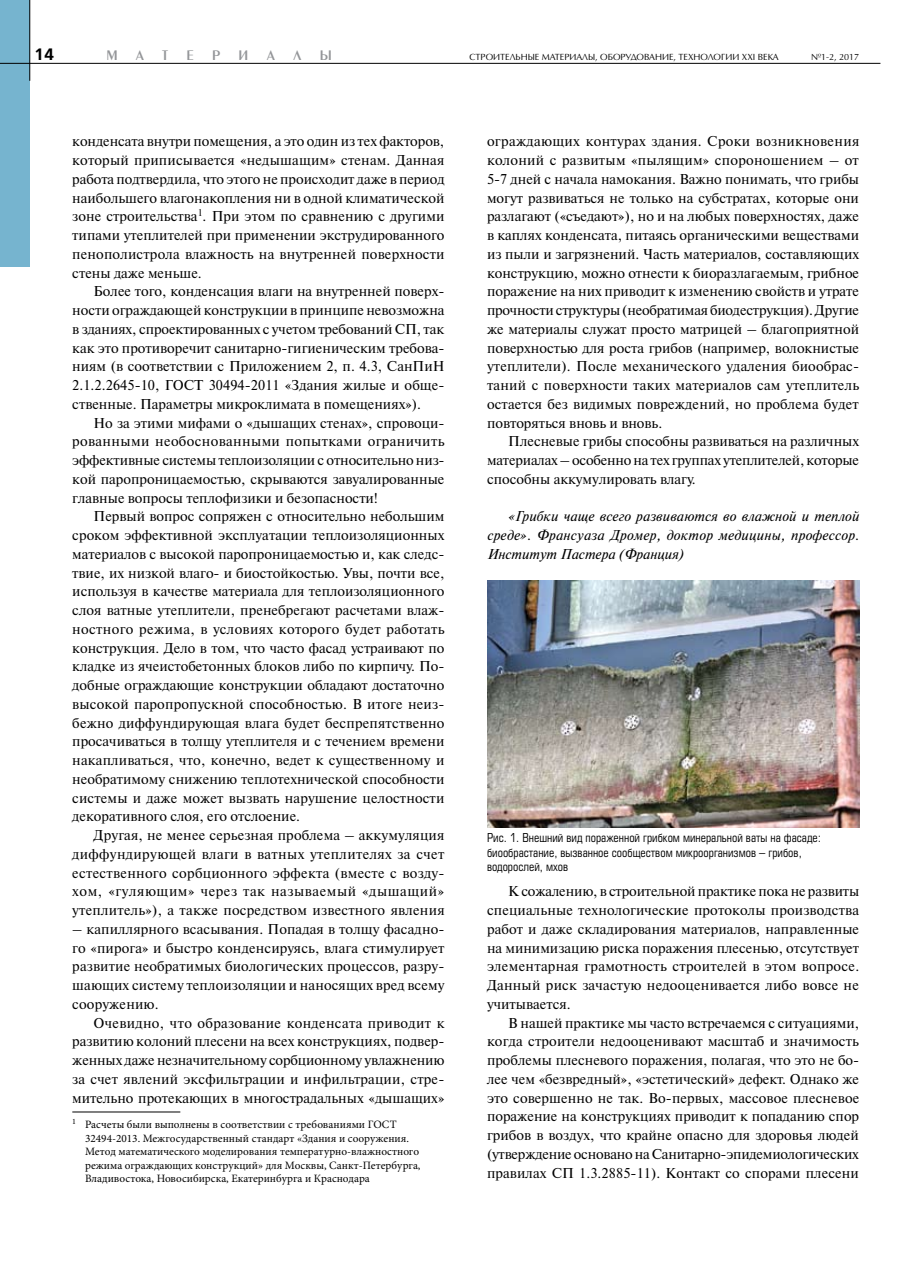
<style>
.page{position:relative;width:923px;height:1263px;background:#fff}
.page>*{position:absolute;margin:0;border:0;box-sizing:border-box;transform-origin:0 0}
.t1{font:700 16.5px "Free Set C";color:#000}
.t2{font:14.55px "Penta Demi";color:#939598}
.t3{font:14.25px/18.8px "Newton C";color:#000;text-align:justify}
.t4{font:italic 14.25px/18.8px "Newton C";letter-spacing:.02em;color:#000;text-align:justify}
.t5{font:12px/14.4px "Europe Cond";color:#000}
.t6{font:11.25px/13.5px "Minion Pro";color:#000}
.t7{font:9px "AG Opus";color:#000}
</style>
<div class="page">
<div style="left:0;top:0;width:30px;height:267px;background:#76b4cf"></div>
<hr style="left:72px;top:1111px;width:108px;height:1px;background:#000">
<img style="left:487px;top:580px;width:372px;height:248px">
<hr style="left:29px;top:0;width:1px;height:81px;background:#000">
<hr style="left:0;top:63px;width:880px;height:1px;background:#000">
<p class="t1" style="left:34px;top:45px;width:20px">14</p>
<p class="t7" style="left:469px;top:51px;width:311px">СТРОИТЕЛЬНЫЕ МАТЕРИАЛЫ, ОБОРУДОВАНИЕ, ТЕХНОЛОГИИ XXI ВЕКА</p>
<p class="t7" style="left:811px;top:51px;width:50px">№1-2, 2017</p>
<p class="t2" style="left:106px;top:48px;width:13px">М</p>
<p class="t2" style="left:136px;top:48px;width:34px">А Т</p>
<p class="t2" style="left:186px;top:48px;width:9px">Е</p>
<p class="t2" style="left:212px;top:48px;width:9px">Р</p>
<p class="t2" style="left:238px;top:48px;width:11px">И</p>
<p class="t2" style="left:267px;top:48px;width:10px">А</p>
<p class="t2" style="left:293px;top:48px;width:9px">Л</p>
<p class="t2" style="left:320px;top:48px;width:14px">Ы</p>
<p class="t3" style="left:72px;top:132px;width:374px">конденсата внутри помещения, а это один из тех факторов, который приписывается «недышащим» стенам. Данная работа подтвердила, что этого не происходит даже в период наибольшего влагонакопления ни в одной климатической зоне строительства . При этом по сравнению с другими типами утеплителей при применении экструдированного пенополистрола влажность на внутренней поверхности стены даже меньше.</p>
<p class="t3" style="left:72px;top:282px;width:374px;text-indent:21px">Более того, конденсация влаги на внутренней поверх&shy;ности ограждающей конструкции в принципе невозможна в зданиях, спроектированных с учетом требований СП, так как это противоречит санитарно-гигиеническим требова&shy;ниям (в соответствии с Приложением 2, п. 4.3, СанПиН 2.1.2.2645-10, ГОСТ 30494-2011 «Здания жилые и обще&shy;ственные. Параметры микроклимата в помещениях»).</p>
<p class="t3" style="left:72px;top:413px;width:374px;text-indent:21px">Но за этими мифами о «дышащих стенах», спровоци&shy;рованными необоснованными попытками ограничить эффективные системы теплоизоляции с относительно низ&shy;кой паропроницаемостью, скрываются завуалированные главные вопросы теплофизики и безопасности!</p>
<p class="t3" style="left:72px;top:507px;width:374px;text-indent:21px">Первый вопрос сопряжен с относительно небольшим сроком эффективной эксплуатации теплоизоляционных материалов с высокой паропроницаемостью и, как следс&shy;твие, их низкой влаго- и биостойкостью. Увы, почти все, используя в качестве материала для теплоизоляционного слоя ватные утеплители, пренебрегают расчетами влаж&shy;ностного режима, в условиях которого будет работать конструкция. Дело в том, что часто фасад устраивают по кладке из ячеистобетонных блоков либо по кирпичу. По&shy;добные ограждающие конструкции обладают достаточно высокой паропропускной способностью. В итоге неиз&shy;бежно диффундирующая влага будет беспрепятственно просачиваться в толщу утеплителя и с течением времени накапливаться, что, конечно, ведет к существенному и необратимому снижению теплотехнической способности системы и даже может вызвать нарушение целостности декоративного слоя, его отслоение.</p>
<p class="t3" style="left:72px;top:826px;width:374px;text-indent:21px">Другая, не менее серьезная проблема – аккумуляция диффундирующей влаги в ватных утеплителях за счет естественного сорбционного эффекта (вместе с возду&shy;хом, «гуляющим» через так называемый «дышащий» утеплитель»), а также посредством известного явления</p>
<p class="t3" style="left:72px;top:920px;width:374px">– капиллярного всасывания. Попадая в толщу фасадно&shy;го «пирога» и быстро конденсируясь, влага стимулирует развитие необратимых биологических процессов, разру&shy;шающих систему теплоизоляции и наносящих вред всему сооружению.</p>
<p class="t3" style="left:72px;top:1013px;width:374px;text-indent:21px">Очевидно, что образование конденсата приводит к развитию колоний плесени на всех конструкциях, подвер&shy;женных даже незначительному сорбционному увлажнению за счет явлений эксфильтрации и инфильтрации, стре&shy;мительно протекающих в многострадальных «дышащих»</p>
<p class="t6" style="left:85px;top:1118px;width:337px">Расчеты были выполнены в соответствии с требованиями ГОСТ 32494-2013. Межгосударственный стандарт «Здания и сооружения.<br>Метод математического моделирования температурно-влажностного режима ограждающих конструкций» для Москвы, Санкт-Петербурга, Владивостока, Новосибирска, Екатеринбурга и Краснодара</p>
<p class="t3" style="left:487px;top:132px;width:374px">ограждающих контурах здания. Сроки возникновения колоний с развитым «пылящим» спороношением – от 5-7 дней с начала намокания. Важно понимать, что грибы могут развиваться не только на субстратах, которые они разлагают («съедают»), но и на любых поверхностях, даже в каплях конденсата, питаясь органическими веществами из пыли и загрязнений. Часть материалов, составляющих конструкцию, можно отнести к биоразлагаемым, грибное поражение на них приводит к изменению свойств и утрате прочности структуры (необратимая биодеструкция). Другие же материалы служат просто матрицей – благоприятной поверхностью для роста грибов (например, волокнистые утеплители). После механического удаления биообрас&shy;таний с поверхности таких материалов сам утеплитель остается без видимых повреждений, но проблема будет повторяться вновь и вновь.</p>
<p class="t3" style="left:487px;top:432px;width:374px;text-indent:21px">Плесневые грибы способны развиваться на различных материалах – особенно на тех группах утеплителей, которые способны аккумулировать влагу.</p>
<p class="t4" style="left:487px;top:507px;width:373px;text-indent:21px">«Грибки чаще всего развиваются во влажной и теплой среде». Франсуаза Дромер, доктор медицины, профессор.<br>Институт Пастера (Франция)</p>
<p class="t5" style="left:487px;top:831px;width:336px">Рис. 1. Внешний вид пораженной грибком минеральной ваты на фасаде: биообрастание, вызванное сообществом микроорганизмов – грибов, водорослей, мхов</p>
<p class="t3" style="left:487px;top:882px;width:374px;text-indent:21px">К сожалению, в строительной практике пока не развиты специальные технологические протоколы производства работ и даже складирования материалов, направленные на минимизацию риска поражения плесенью, отсутствует элементарная грамотность строителей в этом вопросе.<br>Данный риск зачастую недооценивается либо вовсе не учитывается.</p>
<p class="t3" style="left:487px;top:1013px;width:374px;text-indent:21px">В нашей практике мы часто встречаемся с ситуациями, когда строители недооценивают масштаб и значимость проблемы плесневого поражения, полагая, что это не бо&shy;лее чем «безвредный», «эстетический» дефект. Однако же это совершенно не так. Во-первых, массовое плесневое поражение на конструкциях приводит к попаданию спор грибов в воздух, что крайне опасно для здоровья людей (утверждение основано на Санитарно-эпидемиологических правилах СП 1.3.2885-11). Контакт со спорами плесени</p>
</div>
